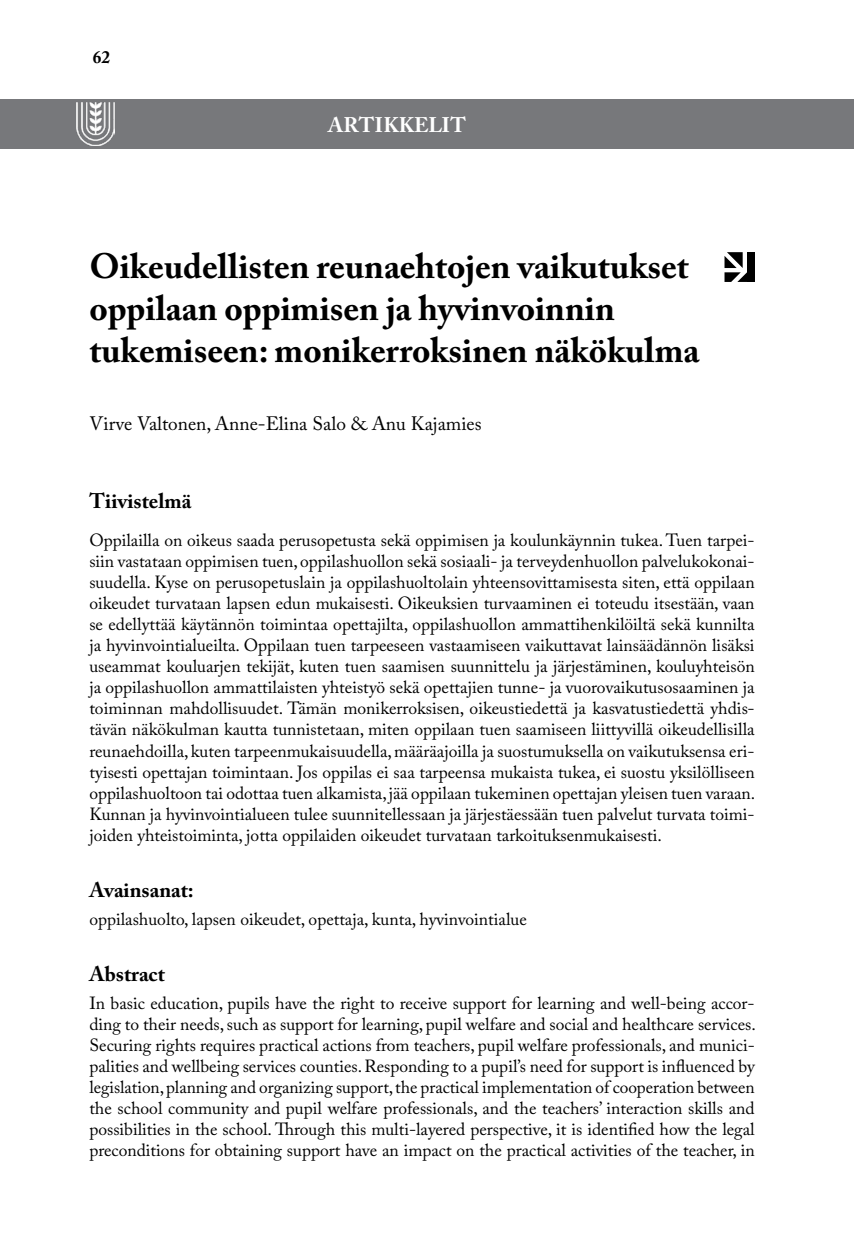
<style>
.page{position:relative;width:854px;height:1241px;background:#fff}
.page>*{position:absolute;margin:0;border:0;box-sizing:border-box;transform-origin:0 0}
.t1{font:700 35px/42px "Adobe Caslon Pro";color:#000}
.t2{font:700 21px "Adobe Caslon Pro";color:#000}
.t3{font:700 21px "Adobe Caslon Pro";letter-spacing:-.01em;color:#fff}
.t4{font:19.25px "Adobe Caslon Pro";color:#000}
.t5{font:17.5px/21px "Adobe Caslon Pro";color:#000;text-align:justify}
.t6{font:700 17.5px "Adobe Caslon Pro";color:#000}
</style>
<div class="page">
<div style="left:0;top:99px;width:853px;height:50px;background:#77787b"></div>
<img style="left:76px;top:103px;width:38px;height:42px">
<svg style="left:724px;top:252px;width:22px;height:30px"></svg>
<div style="left:746px;top:252px;width:8px;height:30px;background:#000"></div>
<p class="t6" style="left:93px;top:47px;width:19px">62</p>
<p class="t3" style="left:328px;top:112px;width:139px">ARTIKKELIT</p>
<h1 class="t1" style="left:89px;top:245px;width:611px">Oikeudellisten reunaehtojen vaikutukset oppilaan oppimisen ja hyvinvoinnin tukemiseen: monikerroksinen näkökulma</h1>
<p class="t4" style="left:89px;top:412px;width:393px">Virve Valtonen, Anne-Elina Salo &amp; Anu Kajamies</p>
<p class="t2" style="left:89px;top:488px;width:103px">Tiivistelmä</p>
<p class="t5" style="left:89px;top:529px;width:667px">Oppilailla on oikeus saada perusopetusta sekä oppimisen ja koulunkäynnin tukea. Tuen tarpei&shy;siin vastataan oppimisen tuen, oppilashuollon sekä sosiaali- ja terveydenhuollon palvelukokonai&shy;suudella. Kyse on perusopetuslain ja oppilashuoltolain yhteensovittamisesta siten, että oppilaan oikeudet turvataan lapsen edun mukaisesti. Oikeuksien turvaaminen ei toteudu itsestään, vaan se edellyttää käytännön toimintaa opettajilta, oppilashuollon ammattihenkilöiltä sekä kunnilta ja hyvinvointialueilta. Oppilaan tuen tarpeeseen vastaamiseen vaikuttavat lainsäädännön lisäksi useammat kouluarjen tekijät, kuten tuen saamisen suunnittelu ja järjestäminen, kouluyhteisön ja oppilashuollon ammattilaisten yhteistyö sekä opettajien tunne- ja vuorovaikutusosaaminen ja toiminnan mahdollisuudet. Tämän monikerroksisen, oikeustiedettä ja kasvatustiedettä yhdis&shy;tävän näkökulman kautta tunnistetaan, miten oppilaan tuen saamiseen liittyvillä oikeudellisilla reunaehdoilla, kuten tarpeenmukaisuudella, määräajoilla ja suostumuksella on vaikutuksensa eri&shy;tyisesti opettajan toimintaan. Jos oppilas ei saa tarpeensa mukaista tukea, ei suostu yksilölliseen oppilashuoltoon tai odottaa tuen alkamista, jää oppilaan tukeminen opettajan yleisen tuen varaan.<br>Kunnan ja hyvinvointialueen tulee suunnitellessaan ja järjestäessään tuen palvelut turvata toimi&shy;joiden yhteistoiminta, jotta oppilaiden oikeudet turvataan tarkoituksenmukaisesti.</p>
<p class="t2" style="left:89px;top:876px;width:106px">Avainsanat:</p>
<p class="t5" style="left:89px;top:907px;width:439px">oppilashuolto, lapsen oikeudet, opettaja, kunta, hyvinvointialue</p>
<p class="t2" style="left:89px;top:960px;width:77px">Abstract</p>
<p class="t5" style="left:89px;top:991px;width:667px">In basic education, pupils have the right to receive support for learning and well-being accor&shy;ding to their needs, such as support for learning, pupil welfare and social and healthcare services.<br>Securing rights requires practical actions from teachers, pupil welfare professionals, and munici&shy;palities and wellbeing services counties. Responding to a pupil’s need for support is influenced by legislation, planning and organizing support, the practical implementation of cooperation between the school community and pupil welfare professionals, and the teachers’ interaction skills and possibilities in the school. Through this multi-layered perspective, it is identified how the legal preconditions for obtaining support have an impact on the practical activities of the teacher, in</p>
</div>
